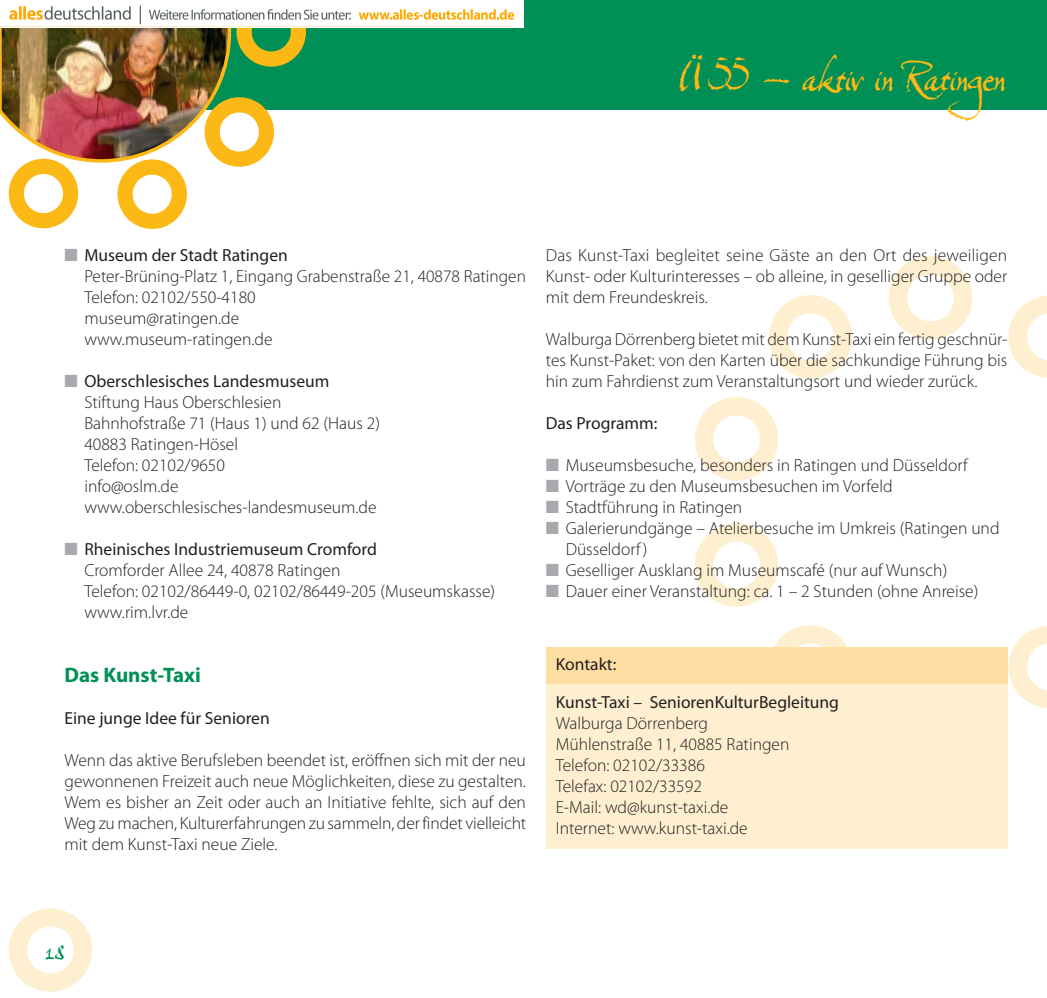
<style>
.page{position:relative;width:1047px;height:998px;background:#fff}
.page>*{position:absolute;margin:0;border:0;box-sizing:border-box;transform-origin:0 0}
.t1{font:45.5px "Expectation Std";color:#fcb814}
.t2{font:26.25px "Expectation Std";color:#009055}
.t3{font:700 21px "Myriad Pro";color:#009055}
.t4{font:300 17.5px/21px "Myriad Pro";color:#231f20}
.t5{font:17.5px/38px "Myriad Pro";color:#231f20}
.s1{color:#a8a9ad}
.s2{font-weight:400}
</style>
<div class="page">
<div style="left:0;top:0;width:1032px;height:109px;background:#009055"></div>
<img style="left:0;top:28px;width:306px;height:201px">
<svg style="left:9px;top:908px;width:83px;height:83px"></svg>
<svg style="left:888px;top:256px;width:84px;height:83px"></svg>
<svg style="left:769px;top:295px;width:84px;height:84px"></svg>
<svg style="left:695px;top:397px;width:83px;height:84px"></svg>
<svg style="left:695px;top:523px;width:83px;height:84px"></svg>
<svg style="left:775px;top:625px;width:72px;height:21px"></svg>
<div style="left:1032px;top:0;width:15px;height:109px;background:#009055"></div>
<svg style="left:1007px;top:626px;width:40px;height:84px"></svg>
<svg style="left:1008px;top:295px;width:39px;height:83px"></svg>
<div style="left:546px;top:646px;width:461px;height:38px;background:#ffdea4"></div>
<div style="left:546px;top:684px;width:461px;height:164px;background:#feefd0"></div>
<img style="left:0;top:0;width:523px;height:28px">
<h1 class="t1" style="left:681px;top:48px;width:325px">Ü 55 – aktiv in Ratingen</h1>
<p class="t4" style="left:84px;top:245px;width:443px;text-indent:-20px"><span class="s1">■</span> <span class="s2">Museum der Stadt Ratingen<br></span>Peter-Brüning-Platz 1, Eingang Grabenstraße 21, 40878 Ratingen Telefon: 02102/550-4180<br>museum@ratingen.de<br>www.museum-ratingen.de</p>
<p class="t4" style="left:84px;top:371px;width:297px;text-indent:-20px"><span class="s1">■</span> <span class="s2">Oberschlesisches Landesmuseum<br></span>Stiftung Haus Oberschlesien<br>Bahnhofstraße 71 (Haus 1) und 62 (Haus 2)<br>40883 Ratingen-Hösel<br>Telefon: 02102/9650<br>info@oslm.de www.oberschlesisches-landesmuseum.de</p>
<p class="t4" style="left:84px;top:539px;width:412px;text-indent:-20px"><span class="s1">■</span> <span class="s2">Rheinisches Industriemuseum Cromford<br></span>Cromforder Allee 24, 40878 Ratingen<br>Telefon: 02102/86449-0, 02102/86449-205 (Museumskasse) www.rim.lvr.de</p>
<p class="t3" style="left:64px;top:662px;width:138px">Das Kunst-Taxi</p>
<p class="t5" style="left:64px;top:698px;width:207px">Eine junge Idee für Senioren</p>
<p class="t4" style="left:64px;top:749px;width:463px;text-align:justify">Wenn das aktive Berufsleben beendet ist, eröffnen sich mit der neu gewonnenen Freizeit auch neue Möglichkeiten, diese zu gestalten.<br>Wem es bisher an Zeit oder auch an Initiative fehlte, sich auf den Weg zu machen, Kulturerfahrungen zu sammeln, der findet vielleicht mit dem Kunst-Taxi neue Ziele.</p>
<p class="t4" style="left:546px;top:245px;width:463px;text-align:justify">Das Kunst-Taxi begleitet seine Gäste an den Ort des jeweiligen Kunst- oder Kulturinteresses – ob alleine, in geselliger Gruppe oder mit dem Freundeskreis.</p>
<p class="t4" style="left:546px;top:329px;width:463px;text-align:justify">Walburga Dörrenberg bietet mit dem Kunst-Taxi ein fertig geschnür&shy;tes Kunst-Paket: von den Karten über die sachkundige Führung bis hin zum Fahrdienst zum Veranstaltungsort und wieder zurück.</p>
<p class="t5" style="left:546px;top:404px;width:113px">Das Programm:</p>
<p class="t4" style="left:546px;top:455px;width:423px"><span class="s1">■</span> Museumsbesuche, besonders in Ratingen und Düsseldorf</p>
<p class="t4" style="left:546px;top:476px;width:348px"><span class="s1">■</span> Vorträge zu den Museumsbesuchen im Vorfeld</p>
<p class="t4" style="left:546px;top:497px;width:198px"><span class="s1">■</span> Stadtführung in Ratingen</p>
<p class="t4" style="left:566px;top:518px;width:435px;text-indent:-20px"><span class="s1">■</span> Galerierundgänge – Atelierbesuche im Umkreis (Ratingen und<br>Düsseldorf )</p>
<p class="t4" style="left:546px;top:560px;width:403px"><span class="s1">■</span> Geselliger Ausklang im Museumscafé (nur auf Wunsch)</p>
<p class="t4" style="left:546px;top:581px;width:434px"><span class="s1">■</span> Dauer einer Veranstaltung: ca. 1 – 2 Stunden (ohne Anreise)</p>
<p class="t5" style="left:556px;top:644px;width:285px">Kontakt:<br>Kunst-Taxi – SeniorenKulturBegleitung</p>
<p class="t4" style="left:556px;top:712px;width:235px">Walburga Dörrenberg<br>Mühlenstraße 11, 40885 Ratingen<br>Telefon: 02102/33386<br>Telefax: 02102/33592<br>E-Mail: wd@kunst-taxi.de<br>Internet: www.kunst-taxi.de</p>
<h2 class="t2" style="left:46px;top:933px;width:20px">18</h2>
</div>
